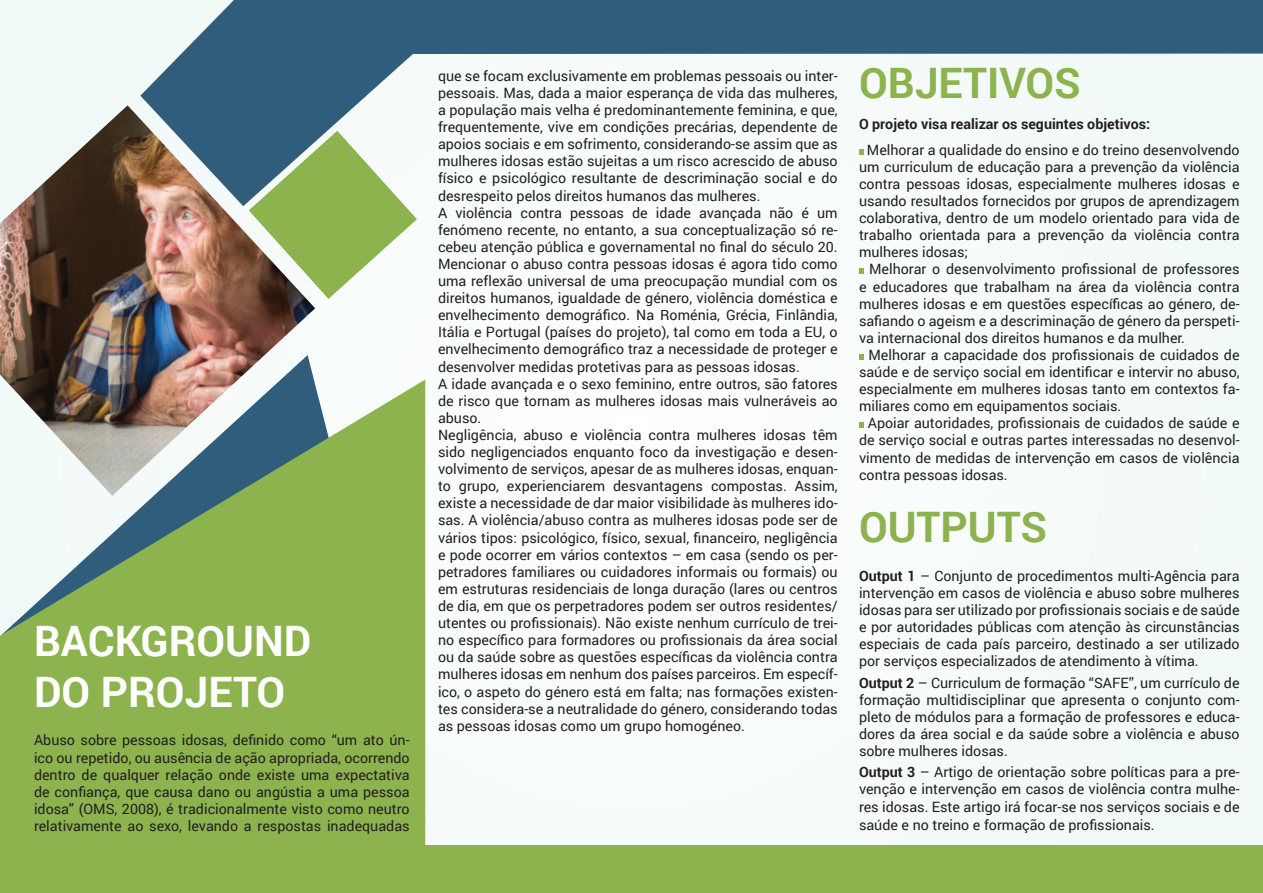
<style>
.page{position:relative;width:1263px;height:893px;background:#f8fcfb}
.page>*{position:absolute;margin:0;border:0;box-sizing:border-box;transform-origin:0 0}
.t1{font:700 42px/50.4px "Roboto";color:#fff}
.t2{font:700 42px "Roboto";color:#8cb34d}
.t3{font:14.25px/17.1px "Roboto";color:#231f20;text-align:justify}
.t4{font:700 14.25px "Roboto";color:#231f20}
.s1{font-weight:700}
</style>
<div class="page">
<img style="left:0;top:105px;width:315px;height:250px">
<svg style="left:249px;top:206px;width:168px;height:93px"></svg>
<svg style="left:140px;top:0;width:1123px;height:206px"></svg>
<img style="left:0;top:355px;width:314px;height:24px">
<svg style="left:859px;top:149px;width:4px;height:6px"></svg>
<svg style="left:859px;top:268px;width:4px;height:6px"></svg>
<svg style="left:859px;top:354px;width:4px;height:6px"></svg>
<svg style="left:859px;top:422px;width:4px;height:6px"></svg>
<svg style="left:0;top:379px;width:425px;height:466px;background:#92b169"></svg>
<div style="left:0;top:845px;width:1263px;height:48px;background:#8cb34d"></div>
<h1 class="t1" style="left:34px;top:615px;width:279px">BACKGROUND<br>DO PROJETO</h1>
<p class="t3" style="left:34px;top:731px;width:377px">Abuso sobre pessoas idosas, definido como “um ato ún&shy;ico ou repetido, ou ausência de ação apropriada, ocorrendo dentro de qualquer relação onde existe uma expectativa de confiança, que causa dano ou angústia a uma pessoa idosa” (OMS, 2008), é tradicionalmente visto como neutro relativamente ao sexo, levando a respostas inadequadas</p>
<p class="t3" style="left:438px;top:67px;width:401px;text-align:left">que se focam exclusivamente em problemas pessoais ou inter&shy;pessoais. Mas, dada a maior esperança de vida das mulheres, a população mais velha é predominantemente feminina, e que, frequentemente, vive em condições precárias, dependente de apoios sociais e em sofrimento, considerando-se assim que as mulheres idosas estão sujeitas a um risco acrescido de abuso físico e psicológico resultante de descriminação social e do desrespeito pelos direitos humanos das mulheres.<br>A violência contra pessoas de idade avançada não é um fenómeno recente, no entanto, a sua conceptualização só re&shy;cebeu atenção pública e governamental no final do século 20.<br>Mencionar o abuso contra pessoas idosas é agora tido como uma reflexão universal de uma preocupação mundial com os direitos humanos, igualdade de género, violência doméstica e envelhecimento demográfico. Na Roménia, Grécia, Finlândia, Itália e Portugal (países do projeto), tal como em toda a EU, o envelhecimento demográfico traz a necessidade de proteger e desenvolver medidas protetivas para as pessoas idosas.<br>A idade avançada e o sexo feminino, entre outros, são fatores de risco que tornam as mulheres idosas mais vulneráveis ao abuso.<br>Negligência, abuso e violência contra mulheres idosas têm sido negligenciados enquanto foco da investigação e desen&shy;volvimento de serviços, apesar de as mulheres idosas, enquan&shy;to grupo, experienciarem desvantagens compostas. Assim, existe a necessidade de dar maior visibilidade às mulheres ido&shy;sas. A violência/abuso contra as mulheres idosas pode ser de vários tipos: psicológico, físico, sexual, financeiro, negligência e pode ocorrer em vários contextos – em casa (sendo os per&shy;petradores familiares ou cuidadores informais ou formais) ou em estruturas residenciais de longa duração (lares ou centros de dia, em que os perpetradores podem ser outros residentes/ utentes ou profissionais). Não existe nenhum currículo de trei&shy;no específico para formadores ou profissionais da área social ou da saúde sobre as questões específicas da violência contra mulheres idosas em nenhum dos países parceiros. Em específ&shy;ico, o aspeto do género está em falta; nas formações existen&shy;tes considera-se a neutralidade do género, considerando todas as pessoas idosas como um grupo homogéneo.</p>
<h1 class="t2" style="left:859px;top:53px;width:223px">OBJETIVOS</h1>
<p class="t4" style="left:859px;top:113px;width:293px">O projeto visa realizar os seguintes objetivos:</p>
<p class="t3" style="left:859px;top:141px;width:382px;text-indent:8px">Melhorar a qualidade do ensino e do treino desenvolvendo um curriculum de educação para a prevenção da violência contra pessoas idosas, especialmente mulheres idosas e usando resultados fornecidos por grupos de aprendizagem colaborativa, dentro de um modelo orientado para vida de trabalho orientada para a prevenção da violência contra mulheres idosas;</p>
<p class="t3" style="left:859px;top:260px;width:382px;text-indent:10px">Melhorar o desenvolvimento profissional de professores e educadores que trabalham na área da violência contra mulheres idosas e em questões específicas ao género, de&shy;safiando o ageism e a descriminação de género da perspeti&shy;va internacional dos direitos humanos e da mulher.</p>
<p class="t3" style="left:859px;top:346px;width:382px;text-indent:9px">Melhorar a capacidade dos profissionais de cuidados de saúde e de serviço social em identificar e intervir no abuso, especialmente em mulheres idosas tanto em contextos fa&shy;miliares como em equipamentos sociais.</p>
<p class="t3" style="left:859px;top:414px;width:382px;text-indent:9px">Apoiar autoridades, profissionais de cuidados de saúde e de serviço social e outras partes interessadas no desenvol&shy;vimento de medidas de intervenção em casos de violência contra pessoas idosas.</p>
<h1 class="t2" style="left:859px;top:497px;width:189px">OUTPUTS</h1>
<p class="t3" style="left:859px;top:567px;width:382px"><span class="s1">Output 1</span> – Conjunto de procedimentos multi-Agência para intervenção em casos de violência e abuso sobre mulheres idosas para ser utilizado por profissionais sociais e de saúde e por autoridades públicas com atenção às circunstâncias especiais de cada país parceiro, destinado a ser utilizado por serviços especializados de atendimento à vítima.</p>
<p class="t3" style="left:859px;top:673px;width:382px"><span class="s1">Output 2</span> – Curriculum de formação “SAFE”, um currículo de formação multidisciplinar que apresenta o conjunto com&shy;pleto de módulos para a formação de professores e educa&shy;dores da área social e da saúde sobre a violência e abuso sobre mulheres idosas.</p>
<p class="t3" style="left:859px;top:763px;width:382px"><span class="s1">Output 3</span> – Artigo de orientação sobre políticas para a pre&shy;venção e intervenção em casos de violência contra mulhe&shy;res idosas. Este artigo irá focar-se nos serviços sociais e de saúde e no treino e formação de profissionais.</p>
</div>
